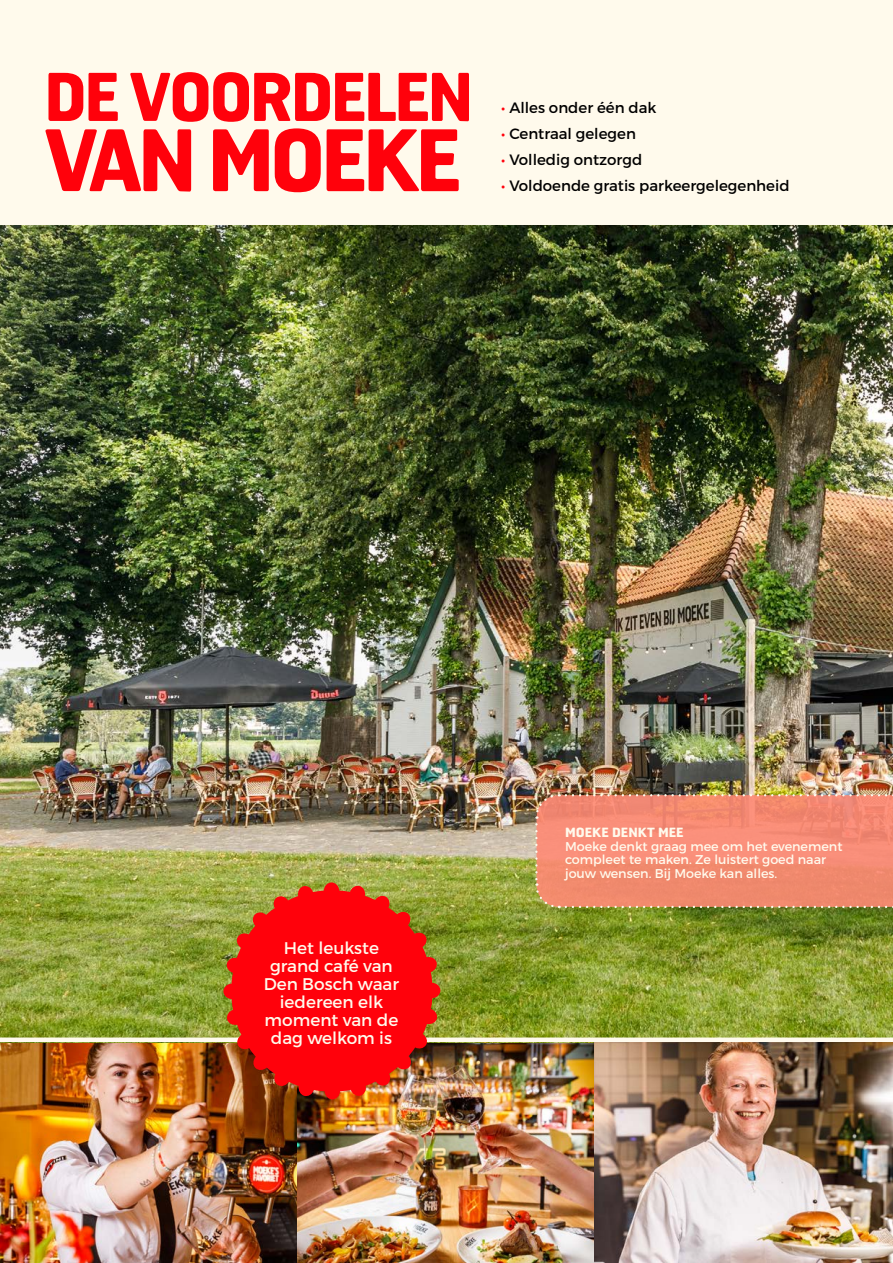
<style>
.page{position:relative;width:893px;height:1263px;background:#fffaec}
.page>*{position:absolute;margin:0;border:0;box-sizing:border-box;transform-origin:0 0}
.t1{font:700 84.45px "Hermes";letter-spacing:-.06em;color:#ff010b;scale:.94 1}
.t2{font:700 65.7px "Hermes";letter-spacing:-.05em;color:#ff010b;scale:.94 1}
.t3{font:16.95px/17.9px "Montserrat";color:#fffaec;text-align:center}
.t4{font:15px "Montserrat";color:#000}
.t5{font:12.75px/13.5px "Montserrat";color:#fffaec}
.t6{font:700 12.75px "Hermes";color:#fffaec}
.s1{color:#ff010b}
</style>
<div class="page">
<img style="left:0;top:226px;width:893px;height:1037px">
<img style="left:595px;top:1042px;width:298px;height:221px">
<div style="left:0;top:1037px;width:893px;height:5px;background:#fffaec"></div>
<img style="left:223px;top:882px;width:217px;height:217px">
<svg style="left:534px;top:793px;width:359px;height:116px;background:#ef8b71"></svg>
<h2 class="t2" style="left:44px;top:54px;width:458px">DE VOORDELEN</h2>
<h1 class="t1" style="left:44px;top:105px;width:446px">VAN MOEKE</h1>
<p class="t4" style="left:501px;top:98px;width:157px"><span class="s1">•</span> Alles onder één dak</p>
<p class="t4" style="left:501px;top:124px;width:136px"><span class="s1">•</span> Centraal gelegen</p>
<p class="t4" style="left:501px;top:151px;width:143px"><span class="s1">•</span> Volledig ontzorgd</p>
<p class="t4" style="left:501px;top:177px;width:290px"><span class="s1">•</span> Voldoende gratis parkeergelegenheid</p>
<h3 class="t3" style="left:264px;top:939px;width:137px">Het leukste grand café van<br>Den Bosch waar iedereen elk moment van de dag welkom is</h3>
<p class="t6" style="left:565px;top:824px;width:120px">MOEKE DENKT MEE</p>
<p class="t5" style="left:565px;top:839px;width:279px">Moeke denkt graag mee om het evenement compleet te maken. Ze luistert goed naar jouw wensen. Bij Moeke kan alles.</p>
</div>
